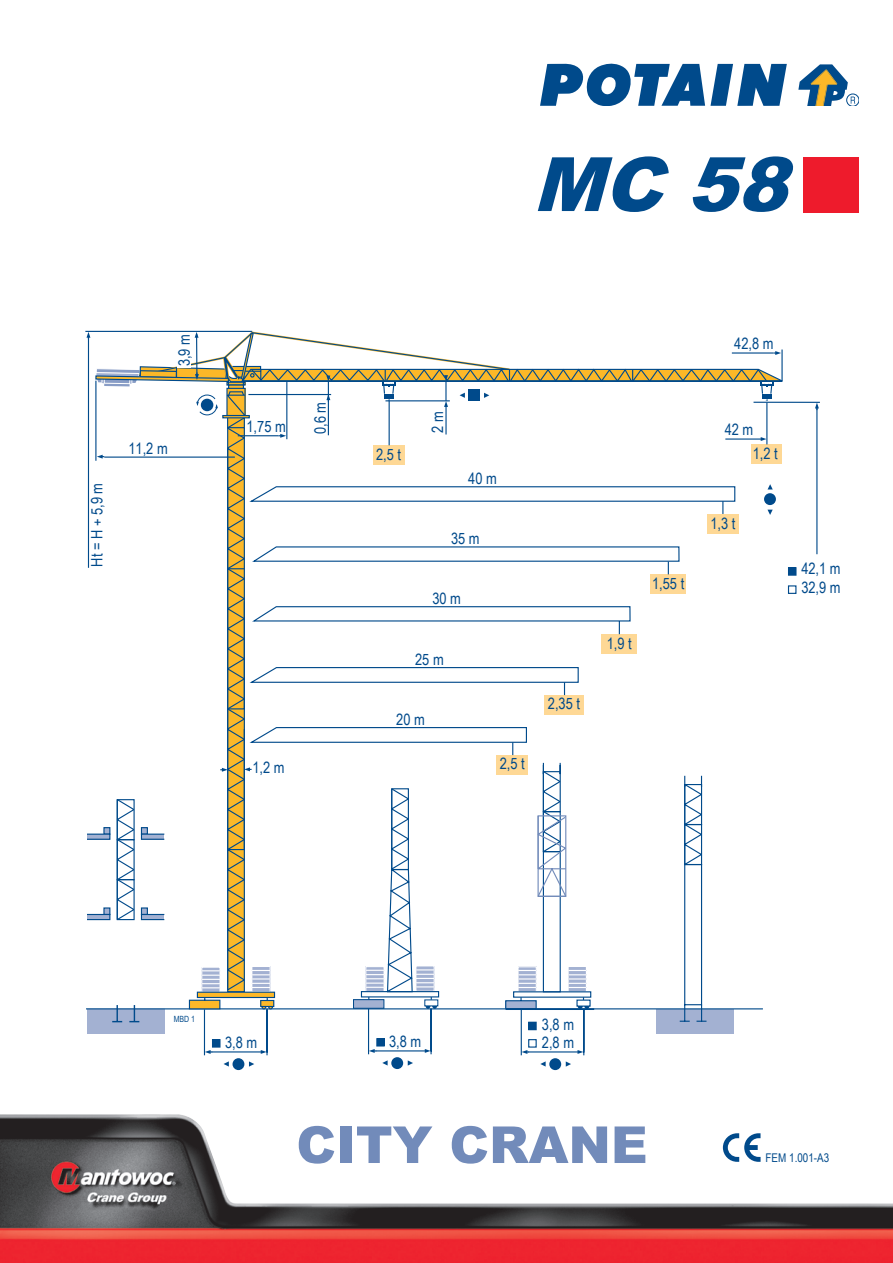
<style>
.page{position:relative;width:893px;height:1263px;background:#fff}
.page>*{position:absolute;margin:0;border:0;box-sizing:border-box;transform-origin:0 0}
.t1{font:italic 900 75px "Arial";color:#004a8b}
.t2{font:900 51px "Arial";color:#728bba}
.t3{font:15.6px/18.5px "Arial Narrow";color:#004a8b}
.t4{font:12px "Arial Narrow";color:#004a8b}
.t5{font:8.55px "Arial Narrow";color:#004a8b}
</style>
<div class="page">
<div style="left:233px;top:1058px;width:11px;height:12px;background:#004a8b;border-radius:50%"></div>
<div style="left:549px;top:1058px;width:12px;height:12px;background:#004a8b;border-radius:50%"></div>
<svg style="left:391px;top:1057px;width:12px;height:12px"></svg>
<svg style="left:87px;top:330px;width:700px;height:737px"></svg>
<svg style="left:540px;top:64px;width:247px;height:42px"></svg>
<div style="left:846px;top:94px;width:13px;height:12px;border:1px solid #004a8b;border-radius:50%"></div>
<svg style="left:798px;top:64px;width:57px;height:42px"></svg>
<div style="left:804px;top:157px;width:55px;height:56px;background:#ee1b2c"></div>
<img style="left:0;top:1114px;width:893px;height:149px">
<svg style="left:723px;top:1133px;width:37px;height:29px"></svg>
<p class="t3" style="left:174px;top:366px;width:34px;rotate:-90deg">3,9 m</p>
<p class="t3" style="left:87px;top:567px;width:85px;rotate:-90deg">Ht = H + 5,9 m</p>
<p class="t3" style="left:128px;top:439px;width:41px">11,2 m</p>
<p class="t1" style="left:532px;top:130px;width:284px">MC 58</p>
<p class="t3" style="left:246px;top:416px;width:41px">1,75 m</p>
<p class="t3" style="left:310px;top:434px;width:34px;rotate:-90deg">0,6 m</p>
<p class="t3" style="left:252px;top:758px;width:34px">1,2 m</p>
<p class="t3" style="left:376px;top:445px;width:27px">2,5 t</p>
<p class="t3" style="left:428px;top:433px;width:23px;rotate:-90deg">2 m</p>
<p class="t3" style="left:468px;top:468px;width:30px">40 m</p>
<p class="t3" style="left:451px;top:528px;width:30px">35 m</p>
<p class="t3" style="left:432px;top:588px;width:30px">30 m</p>
<p class="t3" style="left:415px;top:649px;width:30px">25 m</p>
<p class="t3" style="left:396px;top:709px;width:30px">20 m</p>
<p class="t3" style="left:500px;top:754px;width:27px">2,5 t</p>
<p class="t3" style="left:548px;top:694px;width:34px">2,35 t</p>
<p class="t3" style="left:734px;top:334px;width:41px">42,8 m</p>
<p class="t3" style="left:607px;top:633px;width:27px">1,9 t</p>
<p class="t3" style="left:652px;top:573px;width:34px">1,55 t</p>
<p class="t3" style="left:725px;top:420px;width:30px">42 m</p>
<p class="t3" style="left:753px;top:444px;width:27px">1,2 t</p>
<p class="t3" style="left:710px;top:513px;width:27px">1,3 t</p>
<p class="t3" style="left:801px;top:559px;width:41px">42,1 m<br>32,9 m</p>
<p class="t5" style="left:174px;top:1013px;width:23px">MBD 1</p>
<p class="t3" style="left:225px;top:1032px;width:34px">3,8 m</p>
<p class="t3" style="left:389px;top:1031px;width:34px">3,8 m</p>
<p class="t3" style="left:542px;top:1015px;width:34px">3,8 m</p>
<p class="t3" style="left:542px;top:1032px;width:34px">2,8 m</p>
<p class="t2" style="left:296px;top:1108px;width:353px">CITY CRANE</p>
<p class="t4" style="left:765px;top:1148px;width:65px">FEM 1.001-A3</p>
</div>
